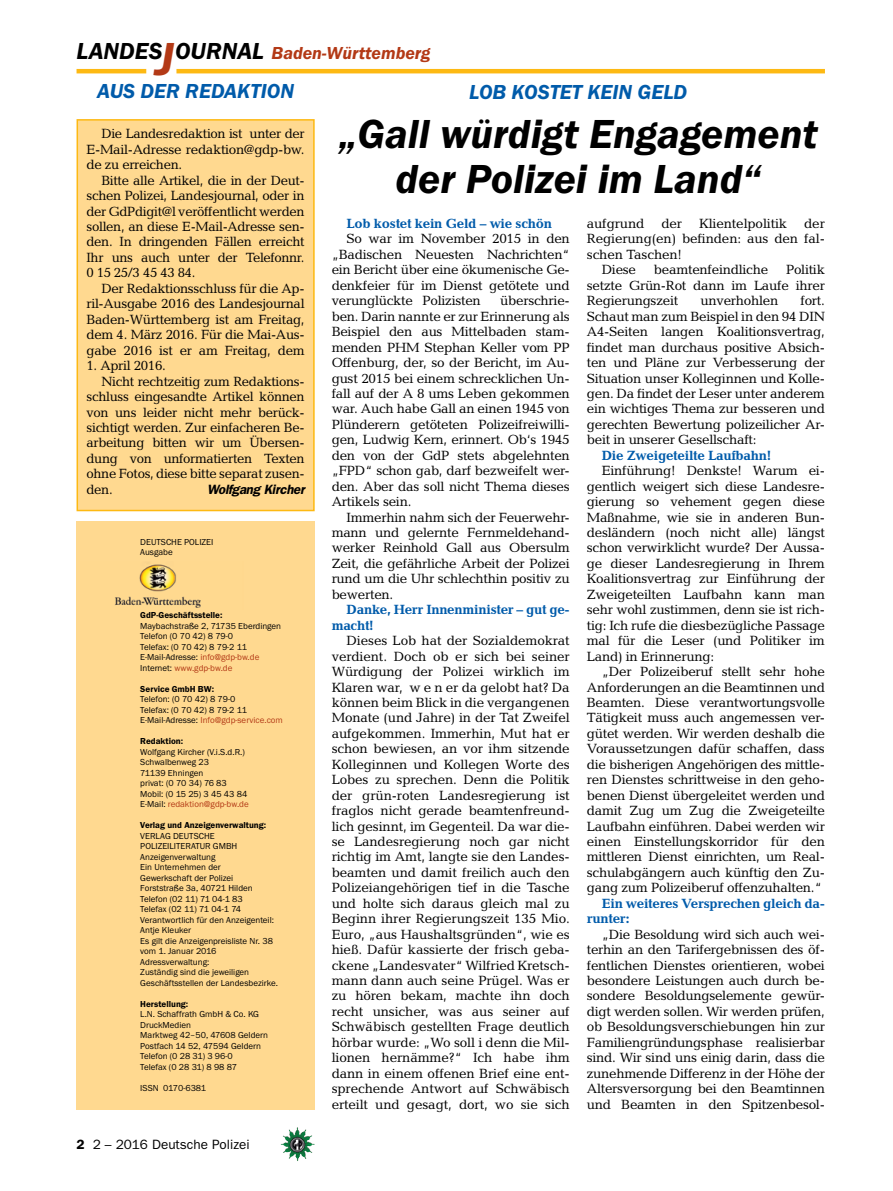
<style>
.page{position:relative;width:893px;height:1191px;background:#fff}
.page>*{position:absolute;margin:0;border:0;box-sizing:border-box;transform-origin:0 0}
.t1{font:italic 600 42px/45px "Franklin Gothic Itc T";color:#000;text-align:center}
.t2{font:italic 600 21px "Franklin Gothic Itc T";color:#005baa}
.t3{font:italic 600 18px "Franklin Gothic Itc T";color:#b33916}
.t4{font:13.5px/15.5px "Candida";letter-spacing:-.02em;color:#000;text-align:justify}
.t5{font:700 13.5px/15.5px "Candida";letter-spacing:-.02em;color:#005baa}
.t6{font:13.5px "Franklin Gothic";color:#000}
.t7{font:italic 600 13.5px "Franklin Gothic";letter-spacing:-.02em;color:#000}
.t8{font:9px/10.5px "Franklin Gothic Itc T";color:#000}
.t9{font:600 9px "Franklin Gothic Itc T";color:#000}
.s1{font-size:24px;color:#000}
.s2{font-size:48px}
.s3{color:#b33916}
.s4{font-weight:600}
</style>
<div class="page">
<hr style="left:77px;top:69px;width:69px;height:4px;background:#fdb913">
<hr style="left:176px;top:69px;width:649px;height:4px;background:#fdb913">
<img style="left:281px;top:1128px;width:16px;height:24px">
<div style="left:77px;top:521px;width:238px;height:589px;background:#ffd990"></div>
<img style="left:115px;top:564px;width:86px;height:44px">
<div style="left:77px;top:120px;width:237px;height:390px;background:#ffd990"></div>
<div style="left:77px;top:119px;width:238px;height:392px;border:2px solid #fdb913"></div>
<h3 class="t3" style="left:77px;top:42px;width:355px"><span class="s1">LANDES</span><span class="s2">J</span><span class="s1">OURNAL</span> Baden-Württemberg</h3>
<h2 class="t2" style="left:97px;top:79px;width:14px">aus</h2>
<h2 class="t2" style="left:140px;top:79px;width:14px">der</h2>
<h2 class="t2" style="left:185px;top:79px;width:14px">reda</h2>
<h2 class="t2" style="left:237px;top:79px;width:44px">ktion</h2>
<p class="t4" style="left:87px;top:126px;width:220px;text-indent:15px">Die Landesredaktion ist unter der E-Mail-Adresse redaktion@gdp-bw. de zu erreichen.</p>
<p class="t4" style="left:87px;top:172px;width:220px;text-indent:15px">Bitte alle Artikel, die in der Deut&shy;schen Polizei, Landesjournal, oder in der GdPdigit@l veröffentlicht werden sollen, an diese E-Mail-Adresse sen&shy;den. In dringenden Fällen erreicht Ihr uns auch unter der Telefonnr.<br>0 15 25/3 45 43 84.</p>
<p class="t4" style="left:87px;top:280px;width:220px;text-indent:15px">Der Redaktionsschluss für die Ap&shy;ril-Ausgabe 2016 des Landesjournal Baden-Württemberg ist am Freitag, dem 4. März 2016. Für die Mai-Aus&shy;gabe 2016 ist er am Freitag, dem</p>
<p class="t4" style="left:87px;top:358px;width:81px">1. April 2016.</p>
<p class="t4" style="left:101px;top:373px;width:205px">Nicht rechtzeitig zum Redaktions-</p>
<p class="t4" style="left:87px;top:389px;width:220px">schluss eingesandte Artikel können</p>
<p class="t4" style="left:87px;top:404px;width:220px">von uns leider nicht mehr berück-</p>
<p class="t4" style="left:87px;top:420px;width:220px">sichtigt werden. Zur einfacheren Be-</p>
<p class="t4" style="left:87px;top:435px;width:220px">arbeitung bitten wir um Übersen-</p>
<p class="t4" style="left:87px;top:450px;width:220px">dung von unformatierten Texten</p>
<p class="t4" style="left:87px;top:466px;width:220px">ohne Fotos, diese bitte separat zusen-</p>
<p class="t4" style="left:87px;top:481px;width:28px">den.</p>
<p class="t7" style="left:207px;top:481px;width:99px">Wolfgang Kircher</p>
<p class="t8" style="left:140px;top:536px;width:75px">DEUTSCHE POLIZEI<br>Ausgabe</p>
<p class="t9" style="left:140px;top:610px;width:84px">GdP-Geschäftsstelle:</p>
<p class="t8" style="left:140px;top:620px;width:142px">Maybachstraße 2, 71735 Eberdingen<br>Telefon (0 70 42) 8 79-0<br>Telefax: (0 70 42) 8 79-2 11<br>E-Mail-Adresse: <span class="s3">info@gdp-bw.de<br></span>Internet: <span class="s3">www.gdp-bw.de</span></p>
<p class="t9" style="left:140px;top:683px;width:75px">Service GmbH BW:</p>
<p class="t8" style="left:140px;top:694px;width:144px">Telefon: (0 70 42) 8 79-0<br>Telefax: (0 70 42) 8 79-2 11<br>E-Mail-Adresse: <span class="s3">Info@gdp-service.com</span></p>
<p class="t9" style="left:140px;top:736px;width:44px">Redaktion:</p>
<p class="t8" style="left:140px;top:746px;width:110px">Wolfgang Kircher (V.i.S.d.R.)<br>Schwalbenweg 23<br>71139 Ehningen<br>privat: (0 70 34) 76 83<br>Mobil: (0 15 25) 3 45 43 84<br>E-Mail: <span class="s3">redaktion@gdp-bw.de</span></p>
<p class="t9" style="left:140px;top:820px;width:127px">Verlag und Anzeigenverwaltung:</p>
<p class="t8" style="left:140px;top:830px;width:139px">VERLAG DEUTSCHE<br>POLIZEILITERATUR GMBH<br>Anzeigenverwaltung<br>Ein Unternehmen der<br>Gewerkschaft der Polizei<br>Forststraße 3a, 40721 Hilden<br>Telefon (02 11) 71 04-1 83<br>Telefax (02 11) 71 04-1 74<br>Verantwortlich für den Anzeigenteil:<br>Antje Kleuker<br>Es gilt die Anzeigenpreisliste Nr. 38 vom 1. Januar 2016<br>Adressverwaltung:<br>Zuständig sind die jeweiligen<br>Geschäftsstellen der Landesbezirke.</p>
<p class="t9" style="left:140px;top:998px;width:50px">Herstellung:</p>
<p class="t8" style="left:140px;top:1009px;width:129px">L.N. Schaffrath GmbH &amp; Co. KG<br>DruckMedien<br>Marktweg 42–50, 47608 Geldern<br>Postfach 14 52, 47594 Geldern<br>Telefon (0 28 31) 3 96-0<br>Telefax (0 28 31) 8 98 87</p>
<p class="t8" style="left:140px;top:1082px;width:67px">ISSN 0170-6381</p>
<p class="t6" style="left:77px;top:1136px;width:175px"><span class="s4">2</span> 2 – 2016 Deutsche Polizei</p>
<h2 class="t2" style="left:469px;top:80px;width:195px">Lob Kos tet kein Geld</h2>
<h1 class="t1" style="left:339px;top:111px;width:481px">„Gall würdigt Engagement der Polizei im Land“</h1>
<p class="t4" style="left:587px;top:216px;width:59px">aufgrund</p>
<p class="t4" style="left:661px;top:216px;width:22px">der</p>
<p class="t4" style="left:699px;top:216px;width:90px">Klientelpolitik</p>
<p class="t4" style="left:804px;top:216px;width:22px">der</p>
<p class="t4" style="left:587px;top:231px;width:240px">Regierung(en) befinden: aus den fal-</p>
<p class="t4" style="left:587px;top:247px;width:97px">schen Taschen!</p>
<p class="t4" style="left:602px;top:262px;width:36px">Diese</p>
<p class="t4" style="left:654px;top:262px;width:116px">beamtenfeindliche</p>
<p class="t5" style="left:347px;top:216px;width:207px">Lob kostet kein Geld – wie schön</p>
<p class="t4" style="left:332px;top:231px;width:240px;text-indent:15px">So war im November 2015 in den „Badischen Neuesten Nachrichten“ ein Bericht über eine ökumenische Ge&shy;denkfeier für im Dienst getötete und verunglückte Polizisten</p>
<p class="t4" style="left:587px;top:262px;width:240px;text-indent:199px">Politik setzte Grün-Rot dann im Laufe ihrer Regierungszeit</p>
<p class="t4" style="left:332px;top:293px;width:240px;text-indent:169px">überschrie&shy;ben. Darin nannte er zur Erinnerung als Beispiel den aus Mittelbaden stam&shy;menden PHM Stephan Keller vom PP Offenburg, der, so der Bericht, im Au&shy;gust 2015 bei einem schrecklichen Un&shy;fall auf der A 8 ums Leben gekommen war. Auch habe Gall an einen 1945 von Plünderern getöteten Polizeifreiwilli&shy;gen, Ludwig Kern, erinnert. Ob‘s 1945 den von der GdP stets abgelehnten „FPD“ schon gab, darf bezweifelt wer&shy;den. Aber das soll nicht Thema dieses Artikels sein.</p>
<p class="t4" style="left:332px;top:509px;width:240px;text-indent:15px">Immerhin nahm sich der Feuerwehr&shy;mann und gelernte Fernmeldehand&shy;werker Reinhold Gall aus Obersulm Zeit, die gefährliche Arbeit der Polizei rund um die Uhr schlechthin positiv zu bewerten.</p>
<p class="t5" style="left:332px;top:602px;width:240px;text-indent:15px">Danke, Herr Innenminister – gut ge&shy;macht!</p>
<p class="t4" style="left:332px;top:633px;width:240px;text-indent:15px">Dieses Lob hat der Sozialdemokrat verdient. Doch ob er sich bei seiner Würdigung der Polizei wirklich im Klaren war, w e n er da gelobt hat? Da können beim Blick in die vergangenen Monate (und Jahre) in der Tat Zweifel aufgekommen. Immerhin, Mut hat er schon bewiesen, an vor ihm sitzende Kolleginnen und Kollegen Worte des Lobes zu sprechen. Denn die Politik der grün-roten Landesregierung ist fraglos nicht gerade beamtenfreund&shy;lich gesinnt, im Gegenteil. Da war die&shy;se Landesregierung noch gar nicht richtig im Amt, langte sie den Landes&shy;beamten und damit freilich auch den Polizeiangehörigen tief in die Tasche und holte sich daraus gleich mal zu Beginn ihrer Regierungszeit 135 Mio.<br>Euro, „aus Haushaltsgründen“, wie es hieß. Dafür kassierte der frisch geba&shy;ckene „Landesvater“ Wilfried Kretsch&shy;mann dann auch seine Prügel. Was er zu hören bekam, machte ihn doch recht unsicher, was aus seiner auf Schwäbisch gestellten Frage deutlich hörbar wurde: „Wo soll i denn die Mil&shy;lionen hernämme?“ Ich habe ihm dann in einem offenen Brief eine ent&shy;sprechende Antwort auf Schwäbisch erteilt und gesagt, dort, wo sie sich</p>
<p class="t4" style="left:587px;top:293px;width:240px;text-indent:214px">fort.<br>Schaut man zum Beispiel in den 94 DIN A4-Seiten langen Koalitionsvertrag, findet man durchaus positive Absich&shy;ten und Pläne zur Verbesserung der Situation unser Kolleginnen und Kolle&shy;gen. Da findet der Leser unter anderem ein wichtiges Thema zur besseren und gerechten Bewertung polizeilicher Ar&shy;beit in unserer Gesellschaft:</p>
<p class="t5" style="left:602px;top:447px;width:171px">Die Zweigeteilte Laufbahn!</p>
<p class="t4" style="left:587px;top:463px;width:240px;text-indent:15px">Einführung! Denkste! Warum ei&shy;gentlich weigert sich diese Landesre&shy;gierung so vehement gegen diese Maßnahme, wie sie in anderen Bun&shy;desländern (noch nicht alle) längst schon verwirklicht wurde? Der Aussa&shy;ge dieser Landesregierung in Ihrem Koalitionsvertrag zur Einführung der Zweigeteilten Laufbahn kann man sehr wohl zustimmen, denn sie ist rich&shy;tig: Ich rufe die diesbezügliche Passage mal für die Leser (und Politiker im Land) in Erinnerung:</p>
<p class="t4" style="left:587px;top:664px;width:240px;text-indent:15px">„Der Polizeiberuf stellt sehr hohe Anforderungen an die Beamtinnen und Beamten. Diese verantwortungsvolle Tätigkeit muss auch angemessen ver&shy;gütet werden. Wir werden deshalb die Voraussetzungen dafür schaffen, dass die bisherigen Angehörigen des mittle&shy;ren Dienstes schrittweise in den geho&shy;benen Dienst übergeleitet werden und damit Zug um Zug die Zweigeteilte Laufbahn einführen. Dabei werden wir einen Einstellungskorridor für den mittleren Dienst einrichten, um Real&shy;schulabgängern auch künftig den Zu&shy;gang zum Polizeiberuf offenzuhalten.“</p>
<p class="t5" style="left:587px;top:895px;width:240px;text-indent:15px">Ein weiteres Versprechen gleich da&shy;runter:</p>
<p class="t4" style="left:587px;top:926px;width:240px;text-indent:15px">„Die Besoldung wird sich auch wei&shy;terhin an den Tarifergebnissen des öf&shy;fentlichen Dienstes orientieren, wobei besondere Leistungen auch durch be&shy;sondere Besoldungselemente gewür&shy;digt werden sollen. Wir werden prüfen, ob Besoldungsverschiebungen hin zur Familiengründungsphase realisierbar sind. Wir sind uns einig darin, dass die zunehmende Differenz in der Höhe der Altersversorgung bei den Beamtinnen und Beamten in den Spitzenbesol-</p>
<p class="t4" style="left:700px;top:293px;width:79px">unverhohlen</p>
</div>
